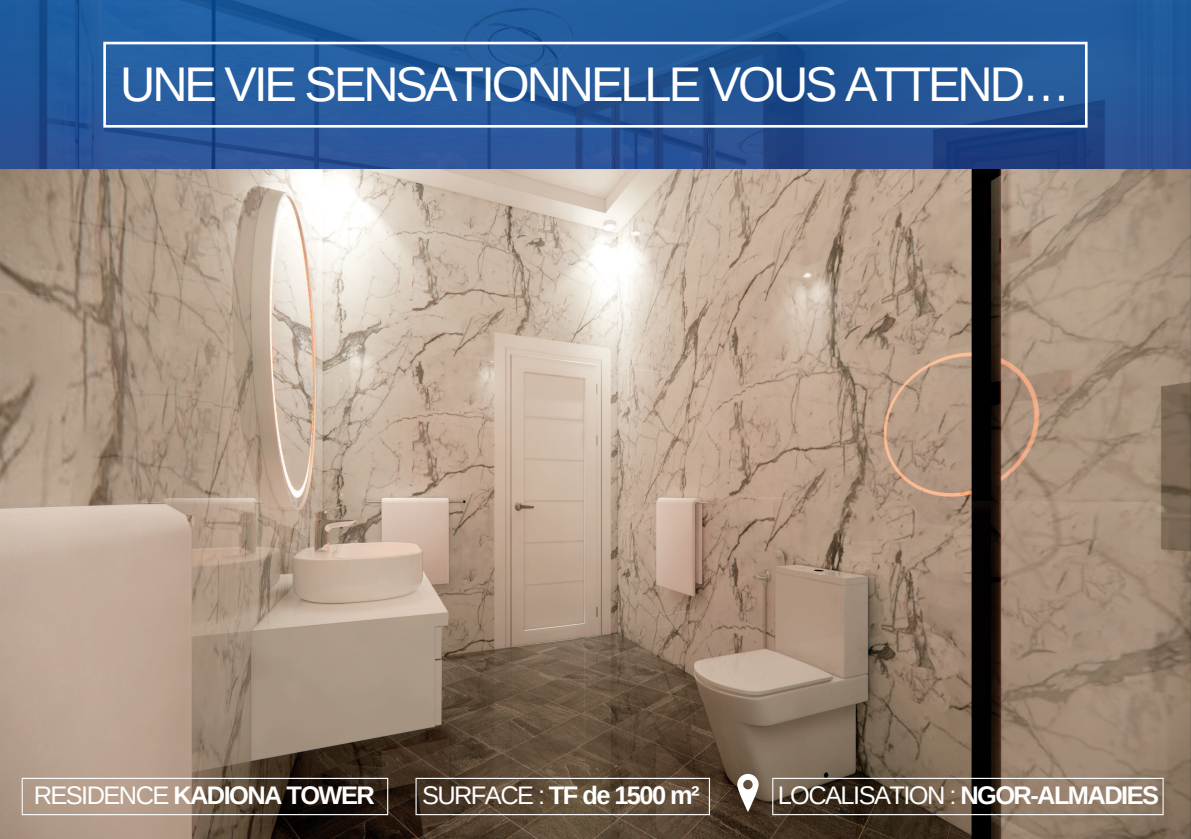
<style>
.page{position:relative;width:1191px;height:839px;background:#fff}
.page>*{position:absolute;margin:0;border:0;box-sizing:border-box;transform-origin:0 0}
.t1{font:48.7px "Arimo";letter-spacing:-.06em;color:#fff}
.t2{font:700 25.45px "Arimo";letter-spacing:-.06em;color:#fff}
.t3{font:25.45px "Arimo";letter-spacing:-.06em;color:#fff}
.s1{font-weight:400}
.s2{font-weight:700}
</style>
<div class="page">
<img style="left:0;top:0;width:1190px;height:839px">
<hr style="left:22px;top:779px;width:1px;height:35px;background:#fff">
<hr style="left:387px;top:779px;width:1px;height:35px;background:#fff">
<hr style="left:22px;top:778px;width:366px;height:1px;background:#fff">
<hr style="left:22px;top:814px;width:366px;height:1px;background:#fff">
<hr style="left:772px;top:779px;width:1px;height:35px;background:#fff">
<hr style="left:1162px;top:779px;width:1px;height:35px;background:#fff">
<hr style="left:772px;top:778px;width:391px;height:1px;background:#fff">
<hr style="left:772px;top:814px;width:391px;height:1px;background:#fff">
<svg style="left:737px;top:774px;width:21px;height:38px"></svg>
<hr style="left:415px;top:779px;width:1px;height:35px;background:#fff">
<hr style="left:709px;top:779px;width:1px;height:35px;background:#fff">
<hr style="left:415px;top:778px;width:295px;height:1px;background:#fff">
<hr style="left:415px;top:814px;width:295px;height:1px;background:#fff">
<hr style="left:103px;top:44px;width:3px;height:81px;background:#fff">
<hr style="left:1085px;top:44px;width:2px;height:81px;background:#fff">
<hr style="left:103px;top:42px;width:984px;height:2px;background:#fff">
<hr style="left:103px;top:125px;width:984px;height:3px;background:#fff">
<h1 class="t1" style="left:120px;top:57px;width:952px">UNE VIE SENSATIONNELLE VOUS ATTEND…</h1>
<p class="t2" style="left:34px;top:781px;width:342px"><span class="s1">RESIDENCE</span> KADIONA TOWER</p>
<p class="t2" style="left:422px;top:781px;width:279px"><span class="s1">SURFACE :</span> TF de 1500 m²</p>
<p class="t3" style="left:777px;top:781px;width:383px">LOCALISATION : <span class="s2">NGOR-ALMADIES</span></p>
</div>
